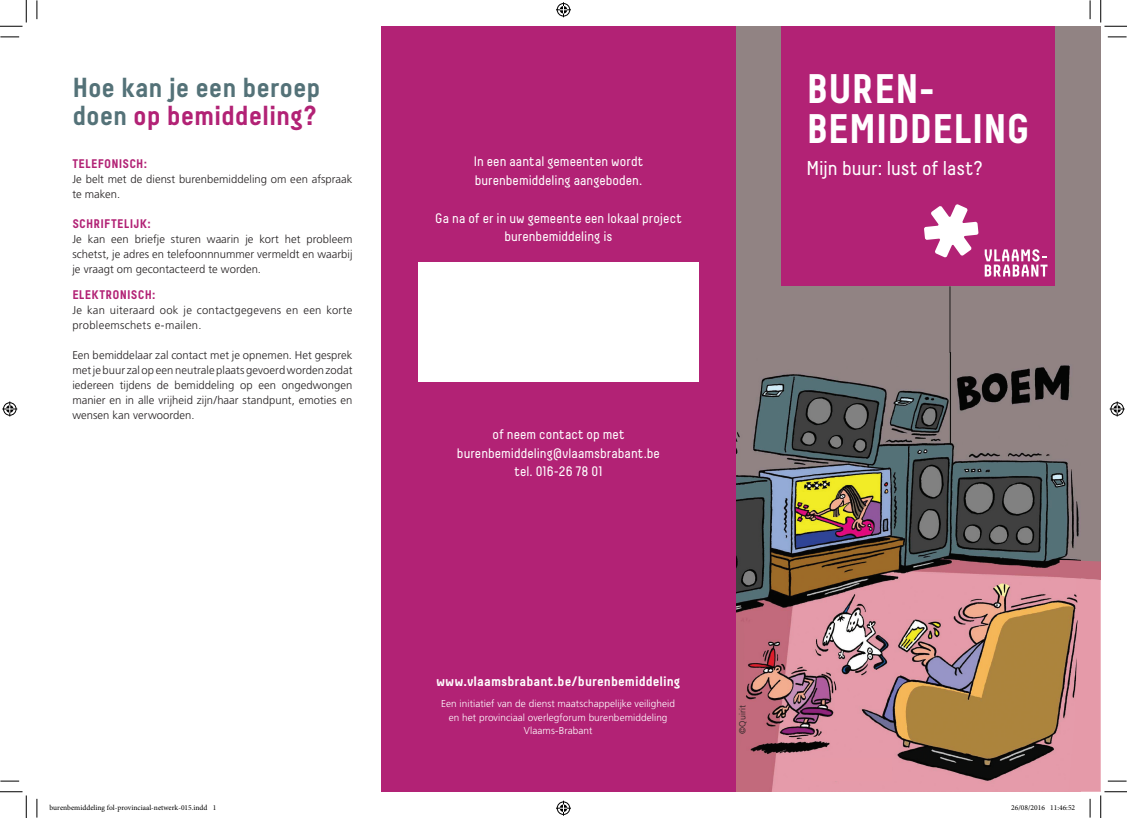
<style>
.page{position:relative;width:1127px;height:818px;background:#fff}
.page>*{position:absolute;margin:0;border:0;box-sizing:border-box;transform-origin:0 0}
.t1{font:700 41.25px/40px "Decima";letter-spacing:-.01em;color:#fff}
.t2{font:700 27.5px/27.5px "Decima";letter-spacing:-.005em;color:#547278}
.t3{font:20px "Decima";color:#fff}
.t4{font:13.75px/18.8px "Decima";letter-spacing:.005em;color:#fff;text-align:center}
.t5{font:700 13.75px "Decima";letter-spacing:.005em;color:#fff}
.t6{font:700 12.5px "Decima";letter-spacing:.015em;color:#b22275}
.t7{font:300 11.25px/15px "Frutiger";letter-spacing:.005em;color:#231f20;text-align:justify}
.t8{font:300 11.25px/15px "Frutiger";letter-spacing:.025em;color:#231f20}
.t9{font:300 10px/13.8px "Frutiger";letter-spacing:.005em;color:#fff;text-align:center}
.t10{font:300 8.75px "Frutiger";letter-spacing:.01em;color:#231f20}
.t11{font:7.5px "Minion Pro";color:#000}
.s1{color:#b22275}
</style>
<div class="page">
<div style="left:735px;top:26px;width:365px;height:538px;background:#918383"></div>
<img style="left:735px;top:353px;width:344px;height:438px">
<hr style="left:949px;top:286px;width:1px;height:67px;background:#231f20">
<div style="left:810px;top:758px;width:81px;height:23px;background:#e69ba9"></div>
<svg style="left:735px;top:622px;width:8px;height:140px"></svg>
<div style="left:381px;top:26px;width:354px;height:766px;background:#b22275"></div>
<div style="left:418px;top:262px;width:280px;height:120px;background:#fff"></div>
<div style="left:781px;top:26px;width:273px;height:260px;background:#b22275"></div>
<svg style="left:924px;top:204px;width:54px;height:54px"></svg>
<svg style="left:984px;top:249px;width:63px;height:28px"></svg>
<svg style="left:0;top:36px;width:19px;height:2px"></svg>
<svg style="left:1107px;top:36px;width:19px;height:2px"></svg>
<svg style="left:0;top:780px;width:19px;height:2px"></svg>
<svg style="left:36px;top:0;width:2px;height:19px"></svg>
<svg style="left:36px;top:799px;width:2px;height:18px"></svg>
<svg style="left:1089px;top:0;width:1px;height:19px"></svg>
<svg style="left:0;top:0;width:27px;height:27px"></svg>
<svg style="left:0;top:791px;width:27px;height:27px"></svg>
<svg style="left:1100px;top:0;width:26px;height:27px"></svg>
<svg style="left:556px;top:2px;width:15px;height:15px"></svg>
<svg style="left:556px;top:801px;width:15px;height:15px"></svg>
<svg style="left:2px;top:401px;width:15px;height:15px"></svg>
<svg style="left:1109px;top:401px;width:15px;height:15px"></svg>
<svg style="left:1010px;top:560px;width:116px;height:258px"></svg>
<h2 class="t2" style="left:72px;top:74px;width:250px">Hoe kan je een beroep doen <span class="s1">op bemiddeling?</span></h2>
<p class="t6" style="left:72px;top:156px;width:76px">TELEFONISCH:</p>
<p class="t7" style="left:72px;top:172px;width:281px">Je belt met de dienst burenbemiddeling om een afspraak te maken.</p>
<p class="t6" style="left:72px;top:216px;width:80px">SCHRIFTELIJK:</p>
<p class="t7" style="left:72px;top:232px;width:281px">Je kan een briefje sturen waarin je kort het probleem schetst, je adres en telefoonnnummer vermeldt en waarbij je vraagt om gecontacteerd te worden.</p>
<p class="t6" style="left:72px;top:287px;width:84px">ELEKTRONISCH:</p>
<p class="t8" style="left:72px;top:302px;width:281px">Je kan uiteraard ook je contactgegevens en een korte probleemschets e-mailen.</p>
<p class="t7" style="left:72px;top:347px;width:281px">Een bemiddelaar zal contact met je opnemen. Het gesprek met je buur zal op een neutrale plaats gevoerd worden zodat iedereen tijdens de bemiddeling op een ongedwongen manier en in alle vrijheid zijn/haar standpunt, emoties en wensen kan verwoorden.</p>
<p class="t4" style="left:473px;top:152px;width:171px;text-align:left">In een aantal gemeenten wordt burenbemiddeling aangeboden.</p>
<p class="t4" style="left:435px;top:208px;width:248px">Ga na of er in uw gemeente een lokaal project burenbemiddeling is</p>
<p class="t4" style="left:457px;top:425px;width:204px">of neem contact op met burenbemiddeling@vlaamsbrabant.be tel. 016-26 78 01</p>
<h1 class="t1" style="left:806px;top:68px;width:225px">BUREN-<br>BEMIDDELING</h1>
<h3 class="t3" style="left:806px;top:157px;width:178px">Mijn buur: lust of last?</h3>
<p class="t5" style="left:436px;top:673px;width:246px">www.vlaamsbrabant.be/burenbemiddeling</p>
<p class="t9" style="left:441px;top:697px;width:235px">Een initiatief van de dienst maatschappelijke veiligheid en het provinciaal overlegforum burenbemiddeling<br>Vlaams-Brabant</p>
<p class="t10" style="left:737px;top:734px;width:30px;rotate:-90deg">©Quirit</p>
<p class="t11" style="left:49px;top:803px;width:168px">burenbemiddeling fol-provinciaal-netwerk-015.indd 1</p>
<p class="t11" style="left:1010px;top:803px;width:65px">26/08/2016 11:46:52</p>
</div>
